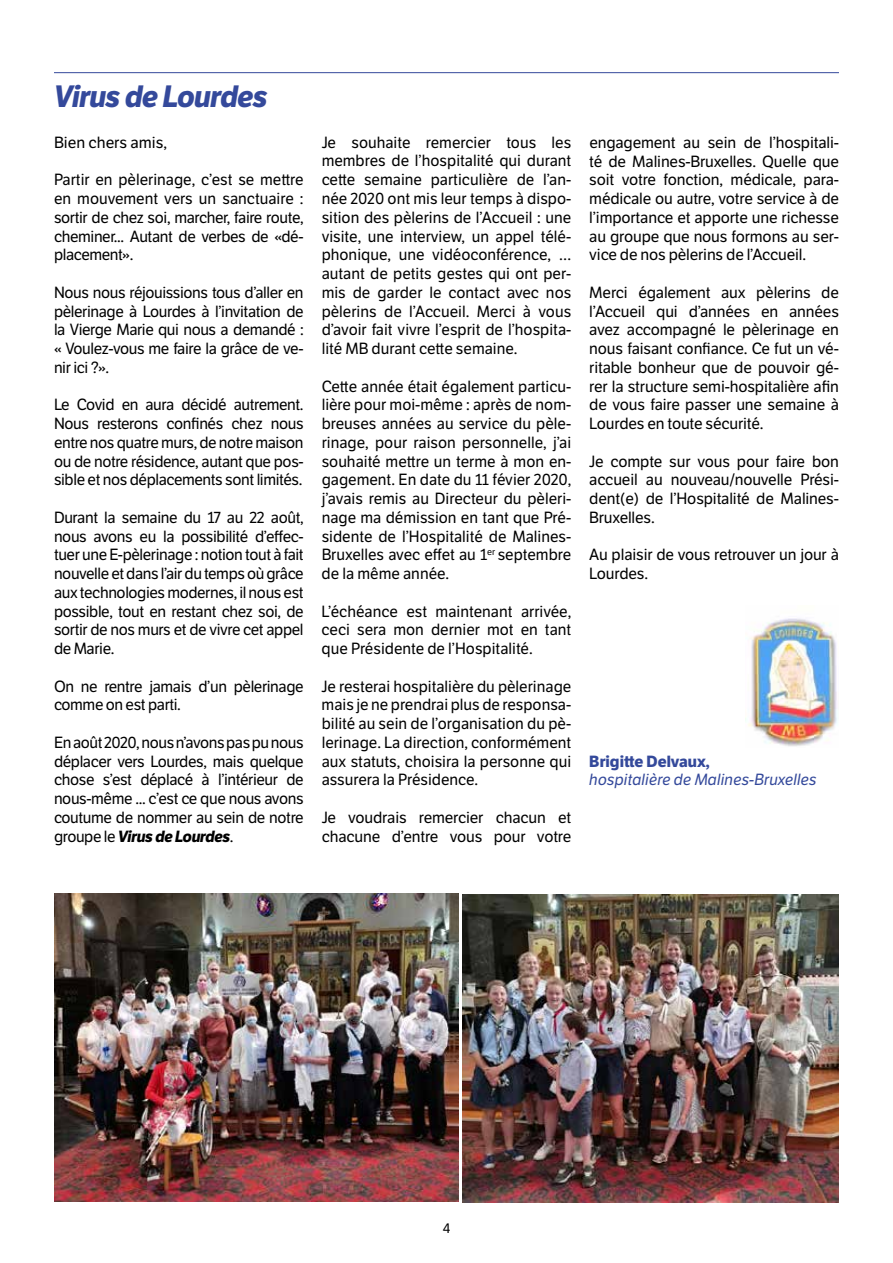
<style>
.page{position:relative;width:893px;height:1263px;background:#fff}
.page>*{position:absolute;margin:0;border:0;box-sizing:border-box;transform-origin:0 0}
.t1{font:italic 700 30px "LFT Etica";letter-spacing:-.025em;color:#34499b}
.t2{font:15.75px/18.8px "LFT Etica";letter-spacing:-.01em;color:#000;text-align:justify}
.t3{font:italic 15.75px "LFT Etica";color:#34499b}
.t4{font:700 15.75px "LFT Etica";color:#34499b}
.t5{font:13.5px "LFT Etica";color:#000}
.s1{font-weight:700;font-style:italic}
</style>
<div class="page">
<hr style="left:54px;top:72px;width:785px;height:1px;background:#34499b">
<img style="left:745px;top:618px;width:93px;height:128px">
<img style="left:54px;top:894px;width:404px;height:307px">
<img style="left:463px;top:894px;width:376px;height:308px">
<h1 class="t1" style="left:54px;top:78px;width:215px">Virus de Lourdes</h1>
<p class="t2" style="left:54px;top:133px;width:115px">Bien chers amis,</p>
<p class="t2" style="left:54px;top:171px;width:251px">Partir en pèlerinage, c’est se mettre en mouvement vers un sanctuaire : sortir de chez soi, marcher, faire route, cheminer... Autant de verbes de «dé&shy;placement».</p>
<p class="t2" style="left:54px;top:283px;width:251px">Nous nous réjouissions tous d’aller en pèlerinage à Lourdes à l’invitation de la Vierge Marie qui nous a demandé : « Voulez-vous me faire la grâce de ve&shy;nir ici ?».</p>
<p class="t2" style="left:54px;top:396px;width:251px">Le Covid en aura décidé autrement.<br>Nous resterons confinés chez nous entre nos quatre murs, de notre maison ou de notre résidence, autant que pos&shy;sible et nos déplacements sont limités.</p>
<p class="t2" style="left:54px;top:508px;width:251px">Durant la semaine du 17 au 22 août, nous avons eu la possibilité d’effec&shy;tuer une E-pèlerinage : notion tout à fait nouvelle et dans l’air du temps où grâce aux technologies modernes, il nous est possible, tout en restant chez soi, de sortir de nos murs et de vivre cet appel de Marie.</p>
<p class="t2" style="left:54px;top:677px;width:251px">On ne rentre jamais d’un pèlerinage comme on est parti.</p>
<p class="t2" style="left:54px;top:733px;width:251px">En août 2020, nous n’avons pas pu nous déplacer vers Lourdes, mais quelque chose s’est déplacé à l’intérieur de nous-même ... c’est ce que nous avons coutume de nommer au sein de notre groupe le <span class="s1">Virus de Lourdes</span>.</p>
<p class="t2" style="left:322px;top:133px;width:251px">Je souhaite remercier tous les membres de l’hospitalité qui durant cette semaine particulière de l’an&shy;née 2020 ont mis leur temps à dispo&shy;sition des pèlerins de l’Accueil : une visite, une interview, un appel télé&shy;phonique, une vidéoconférence, … autant de petits gestes qui ont per&shy;mis de garder le contact avec nos pèlerins de l’Accueil. Merci à vous d’avoir fait vivre l’esprit de l’hospita&shy;lité MB durant cette semaine.</p>
<p class="t2" style="left:322px;top:377px;width:251px">Cette année était également particu&shy;lière pour moi-même : après de nom&shy;breuses années au service du pèle&shy;rinage, pour raison personnelle, j’ai souhaité mettre un terme à mon en&shy;gagement. En date du 11 févier 2020, j’avais remis au Directeur du pèleri&shy;nage ma démission en tant que Pré&shy;sidente de l’Hospitalité de Malines-Bruxelles avec effet au 1<sup>er</sup> septembre de la même année.</p>
<p class="t2" style="left:322px;top:602px;width:251px">L’échéance est maintenant arrivée, ceci sera mon dernier mot en tant que Présidente de l’Hospitalité.</p>
<p class="t2" style="left:322px;top:677px;width:251px">Je resterai hospitalière du pèlerinage mais je ne prendrai plus de responsa&shy;bilité au sein de l’organisation du pè&shy;lerinage. La direction, conformément aux statuts, choisira la personne qui assurera la Présidence.</p>
<p class="t2" style="left:322px;top:808px;width:251px">Je voudrais remercier chacun et chacune d’entre vous pour votre</p>
<p class="t2" style="left:589px;top:133px;width:251px">engagement au sein de l’hospitali&shy;té de Malines-Bruxelles. Quelle que soit votre fonction, médicale, para&shy;médicale ou autre, votre service à de l’importance et apporte une richesse au groupe que nous formons au ser&shy;vice de nos pèlerins de l’Accueil.</p>
<p class="t2" style="left:589px;top:283px;width:251px">Merci également aux pèlerins de l’Accueil qui d’années en années avez accompagné le pèlerinage en nous faisant confiance. Ce fut un vé&shy;ritable bonheur que de pouvoir gé&shy;rer la structure semi-hospitalière afin de vous faire passer une semaine à Lourdes en toute sécurité.</p>
<p class="t2" style="left:589px;top:452px;width:251px">Je compte sur vous pour faire bon accueil au nouveau/nouvelle Prési&shy;dent(e) de l’Hospitalité de Malines-Bruxelles.</p>
<p class="t2" style="left:589px;top:546px;width:251px">Au plaisir de vous retrouver un jour à<br>Lourdes.</p>
<p class="t4" style="left:589px;top:751px;width:122px">Brigitte Delvaux,</p>
<p class="t3" style="left:589px;top:770px;width:229px">hospitalière de Malines-Bruxelles</p>
<p class="t5" style="left:443px;top:1220px;width:9px">4</p>
</div>
